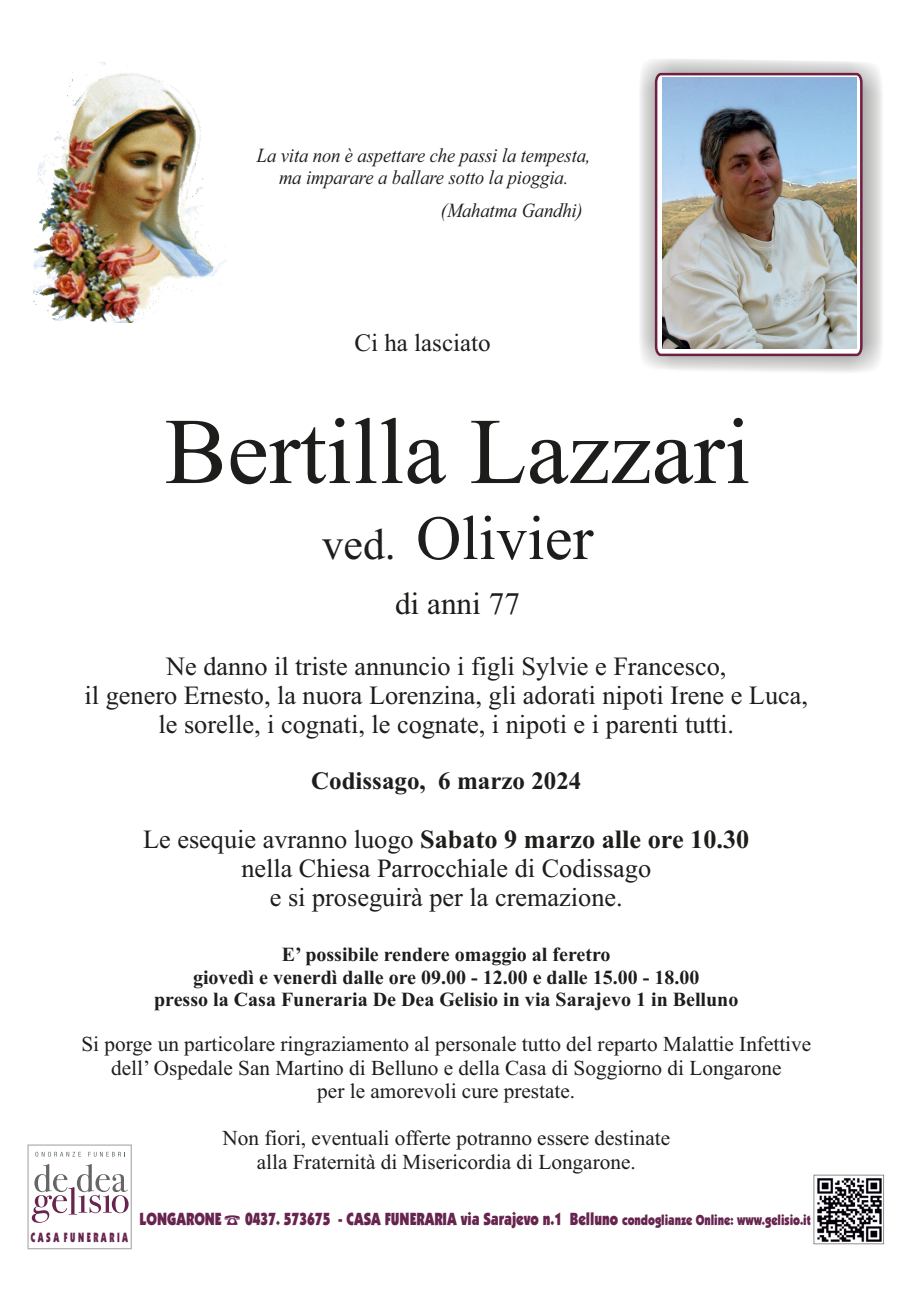
<style>
.page{position:relative;width:911px;height:1290px;background:#fff}
.page>*{position:absolute;margin:0;border:0;box-sizing:border-box;transform-origin:0 0}
.t1{font:93.75px "Times New Roman";color:#1d1d1b}
.t2{font:62.5px "Times New Roman";color:#1d1d1b}
.t3{font:31.25px "Times New Roman";color:#1d1d1b}
.t4{font:26.25px/29.1px "Times New Roman";color:#1d1d1b;text-align:center}
.t5{font:700 25px "Times New Roman";color:#1d1d1b}
.t6{font:25px "Times New Roman";color:#1d1d1b}
.t7{font:21.25px/23.5px "Times New Roman";color:#1d1d1b;text-align:center}
.t8{font:700 20px/22.1px "Times New Roman";color:#1d1d1b;text-align:center}
.t9{font:italic 20px/22.1px "Times New Roman";color:#1d1d1b;text-align:center;scale:.92 1}
.t10{font:900 17.5px "Kabel IT Cby BT";color:#66244f;scale:.78 1}
.t11{font:900 13.38px "Kabel IT Cby BT";letter-spacing:.305em;color:#66244f;scale:.62 1}
.s1{font-size:43.75px}
.s2{font-weight:700}
.s3{font-size:14.5px}
</style>
<div class="page">
<img style="left:813px;top:1174px;width:71px;height:71px">
<div style="left:27px;top:1144px;width:105px;height:105px;background:#fff;border:1px solid #b0b0b3"></div>
<svg style="left:32px;top:1164px;width:97px;height:59px"></svg>
<svg style="left:35px;top:1152px;width:46px;height:4px"></svg>
<svg style="left:88px;top:1152px;width:37px;height:4px"></svg>
<svg style="left:640px;top:59px;width:242px;height:313px;background:#d6d6d6"></svg>
<svg style="left:653px;top:72px;width:210px;height:285px"></svg>
<img style="left:34px;top:62px;width:193px;height:260px">
<img style="left:662px;top:77px;width:194px;height:272px">
<p class="t9" style="left:257px;top:146px;width:364px">La vita non è aspettare che passi la tempesta, ma imparare a ballare sotto la pioggia.</p>
<p class="t9" style="left:441px;top:201px;width:156px">(Mahatma Gandhi)</p>
<p class="t6" style="left:354px;top:334px;width:138px">Ci ha lasciato</p>
<h1 class="t1" style="left:165px;top:418px;width:587px">Bertilla Lazzari</h1>
<h2 class="t2" style="left:322px;top:516px;width:273px"><span class="s1">ved.</span> Olivier</h2>
<p class="t3" style="left:395px;top:592px;width:126px">di anni 77</p>
<p class="t4" style="left:85px;top:654px;width:725px">Ne danno il triste annuncio i figli Sylvie e Francesco,<br>il genero Ernesto, la nuora Lorenzina, gli adorati nipoti Irene e Luca, le sorelle, i cognati, le cognate, i nipoti e i parenti tutti.</p>
<p class="t5" style="left:311px;top:772px;width:272px">Codissago, 6 marzo 2024</p>
<p class="t4" style="left:143px;top:827px;width:608px">Le esequie avranno luogo <span class="s2">Sabato 9 marzo alle ore 10.30 </span>nella Chiesa Parrocchiale di Codissago<br>e si proseguirà per la cremazione.</p>
<p class="t8" style="left:154px;top:946px;width:586px">E’ possibile rendere omaggio al feretro<br>giovedì e venerdì dalle ore 09.00 - 12.00 e dalle 15.00 - 18.00<br>presso la Casa Funeraria De Dea Gelisio in via Sarajevo 1 in Belluno</p>
<p class="t7" style="left:81px;top:1034px;width:731px">Si porge un particolare ringraziamento al personale tutto del reparto Malattie Infettive dell’ Ospedale San Martino di Belluno e della Casa di Soggiorno di Longarone<br>per le amorevoli cure prestate.</p>
<p class="t7" style="left:222px;top:1128px;width:449px">Non fiori, eventuali offerte potranno essere destinate alla Fraternità di Misericordia di Longarone.</p>
<p class="t11" style="left:31px;top:1231px;width:158px">CASA FUNERARIA</p>
<p class="t10" style="left:140px;top:1212px;width:107px">LONGARONE</p>
<p class="t10" style="left:245px;top:1212px;width:727px">0437. 573675 - CASA FUNERARIA via Sarajevo n.1 Belluno <span class="s3">condoglianze Online: www.gelisio.it</span></p>
</div>
